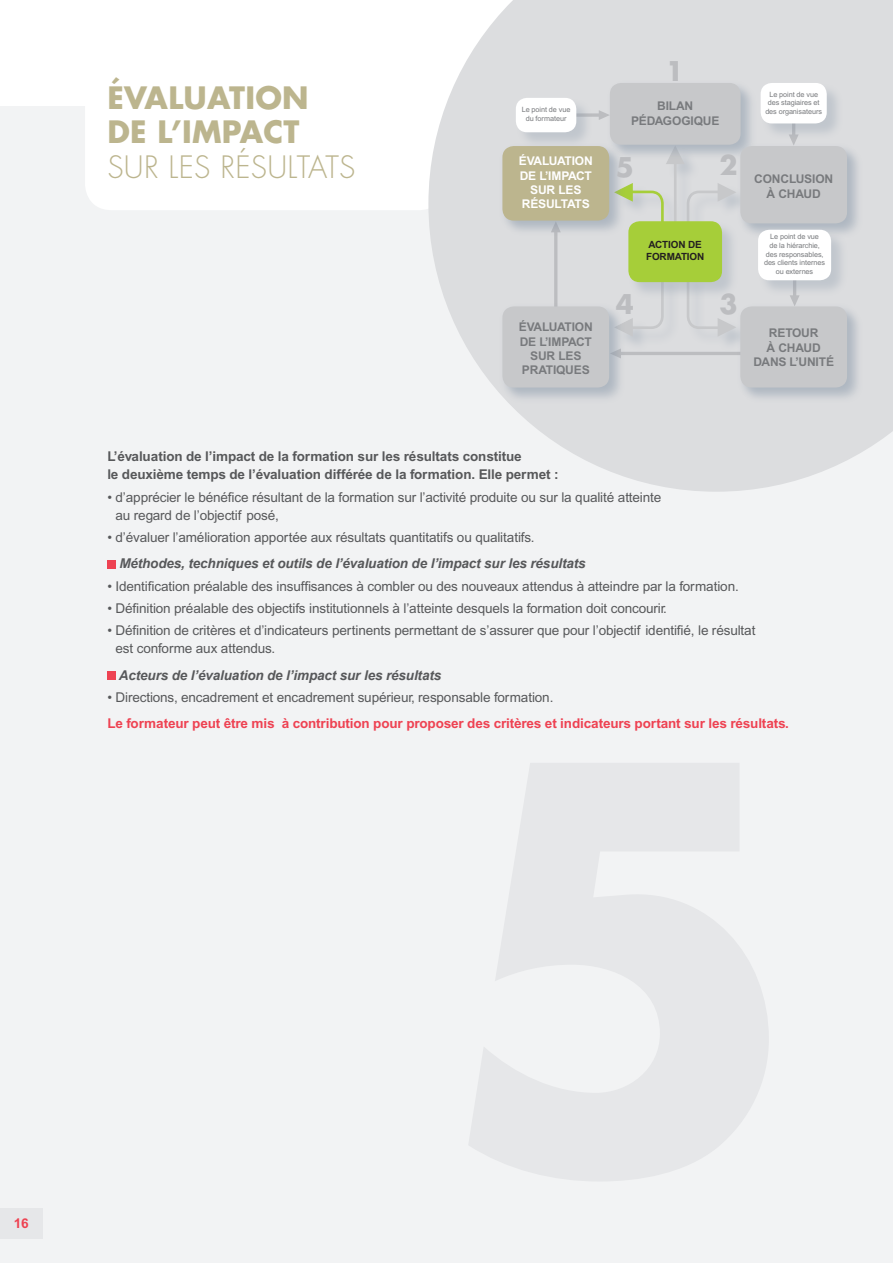
<style>
.page{position:relative;width:893px;height:1263px;background:#fff}
.page>*{position:absolute;margin:0;border:0;box-sizing:border-box;transform-origin:0 0}
.TITRE_2{font:700 30px/34.5px "Futura";letter-spacing:.01em;color:#bcb58e}
.TITRE_2-2{font:700 26.4px "Futura";color:#bcbdc0}
.TXT_COURANT_EAP1{font:13.5px/18px "Arial";letter-spacing:-.01em;color:#57585a}
.TXT_COURANT_EAP2{font:13.5px/18px "Arial";letter-spacing:-.01em;color:#57585a}
.TXT_COURANT_EAP1-2{font:700 13.5px/18px "Arial";letter-spacing:-.01em;color:#57585a}
.TXT_COURANT_EAP1-3{font:italic 700 13.5px "Arial";letter-spacing:-.01em;color:#57585a}
.TXT_COURANT_EAP1-4{font:700 13.5px "Arial";letter-spacing:-.01em;color:#ee4252}
.TXT_COURANT{font:700 13.5px "Arial";color:#ee4252}
.t1{font:700 12px/14.4px "Arial";letter-spacing:-.01em;color:#787a7d;text-align:center}
.t2{font:700 12px/14.4px "Arial";letter-spacing:-.01em;color:#fff;text-align:center}
.t3{font:700 9.9px/11.9px "Arial";letter-spacing:-.01em;color:#231f20}
.t4{font:7.2px/8.7px "Arial";letter-spacing:-.01em;color:#787a7d}
.s1{font-weight:300}
</style>
<div class="page">
<div style="left:0;top:106px;width:893px;height:1157px;background:#f2f3f4"></div>
<div style="left:85px;top:106px;width:343px;height:104px;background:#fff"></div>
<svg style="left:428px;top:0;width:465px;height:492px;fill:#dcdddf"></svg>
<svg style="left:469px;top:763px;width:300px;height:418px;fill:#e6e7e9"></svg>
<div style="left:107px;top:560px;width:9px;height:8px;background:#ee4252"></div>
<div style="left:107px;top:671px;width:9px;height:9px;background:#ee4252"></div>
<div style="left:0;top:1208px;width:43px;height:30px;background:#e6e7e9"></div>
<hr style="left:566px;top:113px;width:36px;height:4px;background:#bcbdc0">
<svg style="left:599px;top:110px;width:7px;height:10px"></svg>
<hr style="left:618px;top:352px;width:126px;height:3px;background:#bcbdc0">
<svg style="left:789px;top:140px;width:10px;height:2px"></svg>
<div style="left:616px;top:276px;width:135px;height:76px;background:#dadcde"></div>
<svg style="left:687px;top:299px;width:49px;height:38px"></svg>
<svg style="left:626px;top:272px;width:38px;height:65px"></svg>
<svg style="left:700px;top:183px;width:36px;height:38px"></svg>
<svg style="left:626px;top:183px;width:39px;height:49px;background:#cfd7c1"></svg>
<div style="left:667px;top:147px;width:33px;height:95px;background:#8393a5;opacity:.3"></div>
<svg style="left:666px;top:161px;width:19px;height:3px"></svg>
<hr style="left:674px;top:161px;width:2px;height:65px;background:#c7c8ca">
<div style="left:610px;top:83px;width:147px;height:78px;background:#8393a5;opacity:.3"></div>
<div style="left:606px;top:79px;width:147px;height:78px;background:#8393a5;opacity:.3"></div>
<div style="left:610px;top:83px;width:131px;height:62px;background:#c7c8ca;border-radius:11px"></div>
<div style="left:503px;top:146px;width:123px;height:258px;background:#dcdddf"></div>
<div style="left:498px;top:142px;width:124px;height:91px;background:#8393a5;opacity:.3"></div>
<div style="left:502px;top:146px;width:107px;height:75px;background:#bcb58e;border-radius:11px"></div>
<div style="left:498px;top:302px;width:124px;height:98px;background:#8393a5;opacity:.3"></div>
<div style="left:502px;top:306px;width:107px;height:81px;background:#c7c8ca;border-radius:11px"></div>
<div style="left:741px;top:146px;width:123px;height:258px;background:#dcdddf"></div>
<div style="left:736px;top:142px;width:123px;height:94px;background:#8393a5;opacity:.3"></div>
<div style="left:740px;top:146px;width:107px;height:77px;background:#c7c8ca;border-radius:11px"></div>
<div style="left:736px;top:302px;width:123px;height:98px;background:#8393a5;opacity:.3"></div>
<div style="left:740px;top:306px;width:107px;height:81px;background:#c7c8ca;border-radius:11px"></div>
<div style="left:761px;top:83px;width:82px;height:57px;background:#8393a5;opacity:.3"></div>
<div style="left:761px;top:83px;width:66px;height:40px;background:#fff;border-radius:11px"></div>
<div style="left:516px;top:98px;width:77px;height:51px;background:#8393a5;opacity:.3"></div>
<div style="left:516px;top:98px;width:60px;height:34px;background:#fff;border-radius:11px"></div>
<div style="left:629px;top:221px;width:110px;height:78px;background:#8393a5;opacity:.3"></div>
<div style="left:628px;top:221px;width:94px;height:61px;background:#a6ce39;border-radius:11px"></div>
<div style="left:758px;top:230px;width:90px;height:67px;background:#8393a5;opacity:.3"></div>
<div style="left:758px;top:230px;width:73px;height:50px;background:#fff;border-radius:11px"></div>
<p class="TITRE_2" style="left:107px;top:79px;width:250px">ÉVALUATION<br>DE L’IMPACT<br><span class="s1">SUR LES RÉSULTATS</span></p>
<p class="TITRE_2-2" style="left:666px;top:52px;width:20px">1</p>
<p class="t4" style="left:768px;top:90px;width:53px">Le point de vue des stagiaires et</p>
<p class="t1" style="left:631px;top:99px;width:90px">BILAN<br>PÉDAGOGIQUE</p>
<p class="t4" style="left:522px;top:105px;width:50px">Le point de vue</p>
<p class="t4" style="left:765px;top:107px;width:58px">des organisateurs</p>
<p class="t4" style="left:526px;top:114px;width:42px">du formateur</p>
<p class="t2" style="left:519px;top:154px;width:76px">ÉVALUATION<br>DE L’IMPACT<br>SUR LES<br>RÉSULTATS</p>
<p class="t1" style="left:519px;top:320px;width:76px">ÉVALUATION<br>DE L’IMPACT<br>SUR LES<br>PRATIQUES</p>
<p class="TITRE_2-2" style="left:616px;top:149px;width:20px">5</p>
<p class="TITRE_2-2" style="left:719px;top:146px;width:20px">2</p>
<p class="t1" style="left:754px;top:172px;width:81px">CONCLUSION<br>À CHAUD</p>
<p class="t3" style="left:646px;top:238px;width:60px">ACTION DE<br>FORMATION</p>
<p class="t4" style="left:764px;top:232px;width:63px;text-align:center">Le point de vue<br>de la hiérarchie, des responsables, des clients internes ou externes</p>
<p class="TITRE_2-2" style="left:616px;top:286px;width:20px">4</p>
<p class="TITRE_2-2" style="left:719px;top:286px;width:20px">3</p>
<p class="t1" style="left:753px;top:326px;width:82px">RETOUR<br>À CHAUD<br>DANS L’UNITÉ</p>
<p class="TXT_COURANT_EAP1-2" style="left:107px;top:447px;width:453px">L’évaluation de l’impact de la formation sur les résultats constitue<br>le deuxième temps de l’évaluation différée de la formation. Elle permet :</p>
<p class="TXT_COURANT_EAP1" style="left:116px;top:488px;width:547px;text-indent:-8px">• d’apprécier le bénéfice résultant de la formation sur l’activité produite ou sur la qualité atteinte au regard de l’objectif posé,</p>
<p class="TXT_COURANT_EAP2" style="left:107px;top:528px;width:429px">• d’évaluer l’amélioration apportée aux résultats quantitatifs ou qualitatifs.</p>
<p class="TXT_COURANT_EAP1-3" style="left:119px;top:555px;width:468px">Méthodes, techniques et outils de l’évaluation de l’impact sur les résultats</p>
<p class="TXT_COURANT_EAP1" style="left:107px;top:577px;width:633px">• Identification préalable des insuffisances à combler ou des nouveaux attendus à atteindre par la formation.</p>
<p class="TXT_COURANT_EAP1" style="left:107px;top:599px;width:561px">• Définition préalable des objectifs institutionnels à l’atteinte desquels la formation doit concourir.</p>
<p class="TXT_COURANT_EAP2" style="left:116px;top:621px;width:641px;text-indent:-8px">• Définition de critères et d’indicateurs pertinents permettant de s’assurer que pour l’objectif identifié, le résultat est conforme aux attendus.</p>
<p class="TXT_COURANT_EAP1-3" style="left:119px;top:666px;width:324px">Acteurs de l’évaluation de l’impact sur les résultats</p>
<p class="TXT_COURANT_EAP2" style="left:107px;top:688px;width:448px">• Directions, encadrement et encadrement supérieur, responsable formation.</p>
<p class="TXT_COURANT_EAP1-4" style="left:107px;top:716px;width:683px">Le formateur peut être mis à contribution pour proposer des critères et indicateurs portant sur les résultats.</p>
<p class="TXT_COURANT" style="left:14px;top:1216px;width:16px">16</p>
</div>
